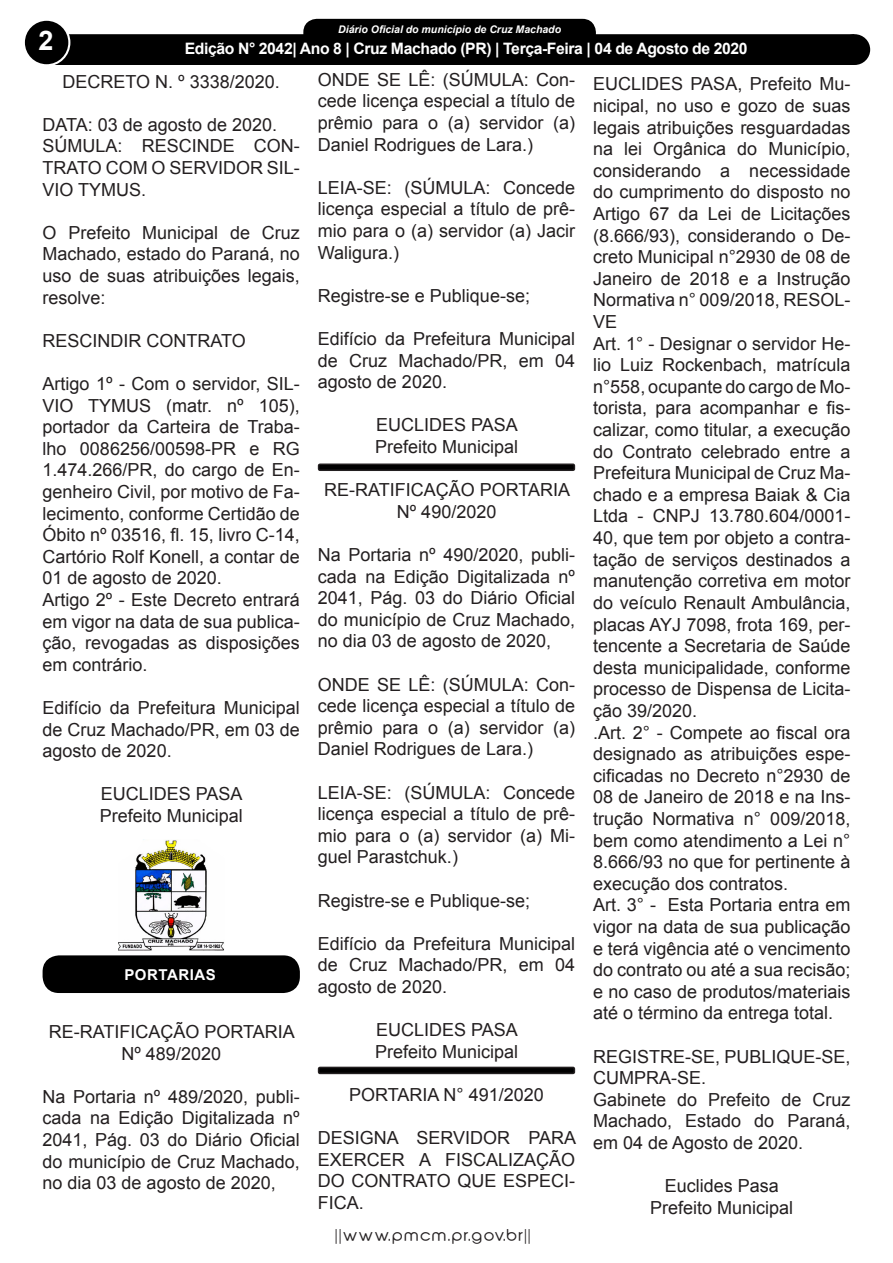
<style>
.page{position:relative;width:893px;height:1263px;background:#fff}
.page>*{position:absolute;margin:0;border:0;box-sizing:border-box;transform-origin:0 0}
.t1{font:700 27px "Arial";color:#fff}
.t2{font:18px/21.6px "Arial";color:#231f20;text-align:justify}
.t3{font:700 15.75px "Arial";letter-spacing:-.025em;color:#fff}
.t4{font:700 15px "Arial";color:#fff}
.t5{font:15px "Abeatby Kai";letter-spacing:.1em;color:#231f20;scale:1.06 1}
.t6{font:700 15px "Arial";letter-spacing:.035em;color:#fff}
.t7{font:italic 700 10.5px "Arial";color:#fff}
</style>
<div class="page">
<div style="left:305px;top:20px;width:289px;height:28px;background:#000;border-radius:12px"></div>
<div style="left:303px;top:19px;width:293px;height:31px;border:3px solid #000;border-radius:12px"></div>
<div style="left:39px;top:34px;width:815px;height:31px;background:#000;border:2px solid #000"></div>
<div style="left:24px;top:20px;width:45px;height:45px;background:#000;border-radius:50%"></div>
<div style="left:23px;top:19px;width:47px;height:47px;border:2px solid #fff;border-radius:50%"></div>
<div style="left:840px;top:35px;width:29px;height:29px;background:#000;border-radius:50%"></div>
<div style="left:839px;top:34px;width:31px;height:31px;border:2px solid #000;border-radius:50%"></div>
<div style="left:95px;top:37px;width:676px;height:26px;background:#000"></div>
<img style="left:118px;top:839px;width:106px;height:112px">
<div style="left:43px;top:955px;width:257px;height:38px;background:#000;border-radius:16px"></div>
<div style="left:319px;top:464px;width:255px;height:6px;background:#000;border-radius:2px"></div>
<div style="left:318px;top:463px;width:257px;height:8px;border:2px solid #231f20;border-radius:2px"></div>
<div style="left:319px;top:1067px;width:255px;height:6px;background:#000;border-radius:2px"></div>
<div style="left:318px;top:1067px;width:257px;height:7px;border:2px solid #231f20;border-radius:2px"></div>
<p class="t7" style="left:338px;top:22px;width:224px">Diário Oficial do município de Cruz Machado</p>
<p class="t4" style="left:205px;top:40px;width:491px">Edição 1145 - Cruz Machado (PR) - Terça-Feira - 3 de Janeiro de 2017</p>
<p class="t2" style="left:63px;top:70px;width:219px">DECRETO N. º 3338/2020.</p>
<p class="t2" style="left:43px;top:113px;width:236px">DATA: 03 de agosto de 2020.</p>
<p class="t2" style="left:43px;top:135px;width:259px">SÚMULA: RESCINDE CON-TRATO COM O SERVIDOR SIL-VIO TYMUS.</p>
<p class="t2" style="left:43px;top:221px;width:259px">O Prefeito Municipal de Cruz Machado, estado do Paraná, no uso de suas atribuições legais, resolve:</p>
<p class="t2" style="left:43px;top:329px;width:205px">RESCINDIR CONTRATO</p>
<p class="t2" style="left:43px;top:373px;width:259px">Artigo 1º - Com o servidor, SIL-VIO TYMUS (matr. nº 105), portador da Carteira de Traba&shy;lho 0086256/00598-PR e RG 1.474.266/PR, do cargo de En&shy;genheiro Civil, por motivo de Fa&shy;lecimento, conforme Certidão de Óbito nº 03516, fl. 15, livro C-14, Cartório Rolf Konell, a contar de 01 de agosto de 2020.</p>
<p class="t2" style="left:43px;top:589px;width:259px">Artigo 2º - Este Decreto entrará em vigor na data de sua publica&shy;ção, revogadas as disposições em contrário.</p>
<p class="t2" style="left:43px;top:697px;width:259px">Edifício da Prefeitura Municipal de Cruz Machado/PR, em 03 de agosto de 2020.</p>
<p class="t2" style="left:101px;top:783px;width:143px">EUCLIDES PASA</p>
<p class="t2" style="left:100px;top:805px;width:145px">Prefeito Municipal</p>
<p class="t1" style="left:38px;top:21px;width:17px">2</p>
<p class="t3" style="left:185px;top:37px;width:564px">Edição N° 2042| Ano 8 | Cruz Machado (PR) | Terça-Feira | 04 de Agosto de 2020</p>
<p class="t2" style="left:318px;top:69px;width:259px">ONDE SE LÊ: (SÚMULA: Con&shy;cede licença especial a título de prêmio para o (a) servidor (a)<br>Daniel Rodrigues de Lara.)</p>
<p class="t2" style="left:318px;top:177px;width:259px">LEIA-SE: (SÚMULA: Concede licença especial a título de prê&shy;mio para o (a) servidor (a) Jacir Waligura.)</p>
<p class="t2" style="left:318px;top:285px;width:214px">Registre-se e Publique-se;</p>
<p class="t2" style="left:318px;top:328px;width:259px">Edifício da Prefeitura Municipal de Cruz Machado/PR, em 04 agosto de 2020.</p>
<p class="t2" style="left:376px;top:414px;width:143px">EUCLIDES PASA</p>
<p class="t2" style="left:375px;top:436px;width:145px">Prefeito Municipal</p>
<p class="t2" style="left:324px;top:479px;width:248px;text-align:center">RE-RATIFICAÇÃO PORTARIA<br>Nº 490/2020</p>
<p class="t2" style="left:318px;top:544px;width:259px">Na Portaria nº 490/2020, publi&shy;cada na Edição Digitalizada nº 2041, Pág. 03 do Diário Oficial do município de Cruz Machado, no dia 03 de agosto de 2020,</p>
<p class="t2" style="left:318px;top:673px;width:259px">ONDE SE LÊ: (SÚMULA: Con&shy;cede licença especial a título de prêmio para o (a) servidor (a)<br>Daniel Rodrigues de Lara.)</p>
<p class="t2" style="left:318px;top:781px;width:259px">LEIA-SE: (SÚMULA: Concede licença especial a título de prê&shy;mio para o (a) servidor (a) Mi&shy;guel Parastchuk.)</p>
<p class="t2" style="left:318px;top:889px;width:214px">Registre-se e Publique-se;</p>
<p class="t2" style="left:318px;top:933px;width:259px">Edifício da Prefeitura Municipal de Cruz Machado/PR, em 04 agosto de 2020.</p>
<p class="t2" style="left:376px;top:1019px;width:143px">EUCLIDES PASA</p>
<p class="t2" style="left:375px;top:1041px;width:145px">Prefeito Municipal</p>
<p class="t2" style="left:349px;top:1084px;width:196px">PORTARIA N° 491/2020</p>
<p class="t2" style="left:318px;top:1127px;width:260px">DESIGNA SERVIDOR PARA EXERCER A FISCALIZAÇÃO DO CONTRATO QUE ESPECI-FICA.</p>
<p class="t2" style="left:593px;top:73px;width:259px">EUCLIDES PASA, Prefeito Mu&shy;nicipal, no uso e gozo de suas legais atribuições resguardadas na lei Orgânica do Município, considerando a necessidade do cumprimento do disposto no Artigo 67 da Lei de Licitações (8.666/93), considerando o De&shy;creto Municipal n°2930 de 08 de Janeiro de 2018 e a Instrução Normativa n° 009/2018, RESOL-VE</p>
<p class="t2" style="left:593px;top:332px;width:259px">Art. 1° - Designar o servidor He&shy;lio Luiz Rockenbach, matrícula n°558, ocupante do cargo de Mo&shy;torista, para acompanhar e fis&shy;calizar, como titular, a execução do Contrato celebrado entre a Prefeitura Municipal de Cruz Ma&shy;chado e a empresa Baiak &amp; Cia Ltda - CNPJ 13.780.604/0001- 40, que tem por objeto a contra&shy;tação de serviços destinados a manutenção corretiva em motor do veículo Renault Ambulância, placas AYJ 7098, frota 169, per&shy;tencente a Secretaria de Saúde desta municipalidade, conforme processo de Dispensa de Licita&shy;ção 39/2020.</p>
<p class="t2" style="left:593px;top:721px;width:259px">.Art. 2° - Compete ao fiscal ora designado as atribuições espe&shy;cificadas no Decreto n°2930 de 08 de Janeiro de 2018 e na Ins&shy;trução Normativa n° 009/2018, bem como atendimento a Lei n° 8.666/93 no que for pertinente à execução dos contratos.</p>
<p class="t2" style="left:593px;top:894px;width:259px">Art. 3° - Esta Portaria entra em vigor na data de sua publicação e terá vigência até o vencimento do contrato ou até a sua recisão; e no caso de produtos/materiais até o término da entrega total.</p>
<p class="t2" style="left:593px;top:1045px;width:259px">REGISTRE-SE, PUBLIQUE-SE,<br>CUMPRA-SE.</p>
<p class="t2" style="left:593px;top:1088px;width:259px">Gabinete do Prefeito de Cruz Machado, Estado do Paraná, em 04 de Agosto de 2020.</p>
<p class="t2" style="left:665px;top:1175px;width:116px">Euclides Pasa</p>
<p class="t2" style="left:650px;top:1196px;width:145px">Prefeito Municipal</p>
<p class="t6" style="left:124px;top:964px;width:93px">PORTARIAS</p>
<p class="t2" style="left:49px;top:1021px;width:248px;text-align:center">RE-RATIFICAÇÃO PORTARIA<br>Nº 489/2020</p>
<p class="t2" style="left:43px;top:1085px;width:259px">Na Portaria nº 489/2020, publi&shy;cada na Edição Digitalizada nº 2041, Pág. 03 do Diário Oficial do município de Cruz Machado, no dia 03 de agosto de 2020,</p>
<p class="t5" style="left:336px;top:1229px;width:186px">||www.pmcm.pr.gov.br||</p>
</div>
